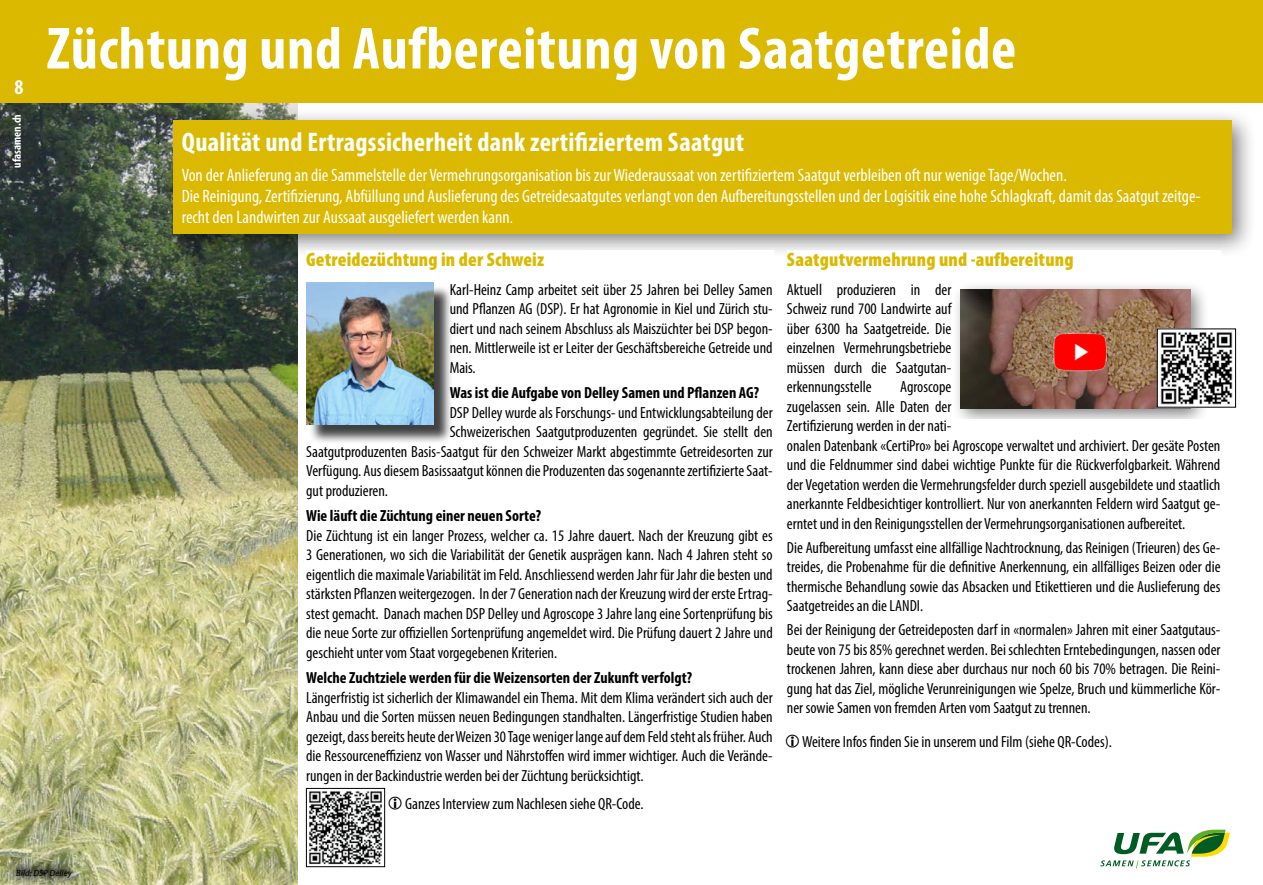
<style>
.page{position:relative;width:1263px;height:885px;background:#fff}
.page>*{position:absolute;margin:0;border:0;box-sizing:border-box;transform-origin:0 0}
.t1{font:700 condensed 60px "Myriad Pro";letter-spacing:.01em;color:#fff}
.t2{font:700 condensed 27px "Myriad Pro";letter-spacing:.01em;color:#fff}
.t3{font:700 condensed 21px "Myriad Pro";color:#fff}
.t4{font:900 condensed 19.5px "Myriad Pro";letter-spacing:.01em;color:#dbb900}
.t5{font:condensed 18px/21px "Myriad Pro";color:#fff}
.t6{font:condensed 16.2px/19.5px "Myriad Pro";color:#000;text-align:justify}
.t7{font:700 condensed 16.2px "Myriad Pro";color:#000}
.t8{font:700 condensed 12px "Myriad Pro";color:#fff}
.t9{font:italic 9px "Myriad Pro";color:#000}
.s1{font-size:16.2px}
</style>
<div class="page">
<img style="left:0;top:102px;width:298px;height:782px">
<div style="left:0;top:0;width:1263px;height:102px;background:#dbb900"></div>
<div style="left:160px;top:107px;width:1097px;height:152px;background:#000;opacity:.5"></div>
<div style="left:173px;top:120px;width:1059px;height:114px;background:#dbb900"></div>
<div style="left:787px;top:250px;width:434px;height:486px;background:#fff"></div>
<svg style="left:1100px;top:829px;width:130px;height:39px"></svg>
<svg style="left:8px;top:859px;width:73px;height:25px"></svg>
<div style="left:951px;top:283px;width:259px;height:135px;background:#000;opacity:.5"></div>
<img style="left:961px;top:290px;width:229px;height:119px">
<img style="left:1052px;top:332px;width:56px;height:39px">
<div style="left:306px;top:250px;width:468px;height:571px;background:#fff"></div>
<img style="left:309px;top:791px;width:73px;height:73px">
<div style="left:306px;top:788px;width:79px;height:78px;border:1px solid #000"></div>
<div style="left:308px;top:284px;width:145px;height:160px;background:#000;opacity:.75"></div>
<img style="left:307px;top:282px;width:127px;height:143px">
<img style="left:1159px;top:330px;width:74px;height:75px">
<div style="left:1157px;top:328px;width:79px;height:79px;border:1px solid #000"></div>
<p class="t3" style="left:15px;top:74px;width:10px">8</p>
<p class="t8" style="left:9px;top:168px;width:55px;rotate:-90deg">ufasamen.ch</p>
<h1 class="t1" style="left:47px;top:11px;width:971px">Züchtung und Aufbereitung von Saatgetreide</h1>
<h2 class="t2" style="left:182px;top:125px;width:564px">Qualität und Ertragssicherheit dank zertifiziertem Saatgut</h2>
<p class="t5" style="left:182px;top:164px;width:1020px">Von der Anlieferung an die Sammelstelle der Vermehrungsorganisation bis zur Wiederaussaat von zertifiziertem Saatgut verbleiben oft nur wenige Tage/Wochen.<br>Die Reinigung, Zertifizierung, Abfüllung und Auslieferung des Getreidesaatgutes verlangt von den Aufbereitungsstellen und der Logisitik eine hohe Schlagkraft, damit das Saatgut zeitge&shy;recht den Landwirten zur Aussaat ausgeliefert werden kann<span class="s1">.</span></p>
<p class="t4" style="left:787px;top:247px;width:288px">Saatgutvermehrung und -aufbereitung</p>
<p class="t6" style="left:787px;top:279px;width:166px">Aktuell produzieren in der Schweiz rund 700 Landwirte auf über 6300 ha Saatgetreide. Die einzelnen Vermehrungsbetriebe müssen durch die Saatgutan&shy;erkennungsstelle</p>
<p class="t4" style="left:306px;top:247px;width:240px">Getreidezüchtung in der Schweiz</p>
<p class="t6" style="left:450px;top:279px;width:325px">Karl-Heinz Camp arbeitet seit über 25 Jahren bei Delley Samen und Pflanzen AG (DSP). Er hat Agronomie in Kiel und Zürich stu&shy;diert und nach seinem Abschluss als Maiszüchter bei DSP begon&shy;nen. Mittlerweile ist er Leiter der Geschäftsbereiche Getreide und Mais.</p>
<p class="t7" style="left:450px;top:382px;width:311px">Was ist die Aufgabe von Delley Samen und Pflanzen AG?</p>
<p class="t6" style="left:450px;top:402px;width:324px">DSP Delley wurde als Forschungs- und Entwicklungsabteilung der</p>
<p class="t6" style="left:450px;top:422px;width:324px">Schweizerischen Saatgutproduzenten gegründet. Sie stellt den</p>
<p class="t6" style="left:306px;top:441px;width:468px">Saatgutproduzenten Basis-Saatgut für den Schweizer Markt abgestimmte Getreidesorten zur</p>
<p class="t6" style="left:306px;top:461px;width:468px">Verfügung. Aus diesem Basissaatgut können die Produzenten das sogenannte zertifizierte Saat-</p>
<p class="t6" style="left:306px;top:480px;width:83px">gut produzieren.</p>
<p class="t7" style="left:306px;top:505px;width:236px">Wie läuft die Züchtung einer neuen Sorte?</p>
<p class="t6" style="left:306px;top:525px;width:468px">Die Züchtung ist ein langer Prozess, welcher ca. 15 Jahre dauert. Nach der Kreuzung gibt es 3 Generationen, wo sich die Variabilität der Genetik ausprägen kann. Nach 4 Jahren steht so eigentlich die maximale Variabilität im Feld. Anschliessend werden Jahr für Jahr die besten und stärksten Pflanzen weitergezogen. In der 7 Generation nach der Kreuzung wird der erste Ertrag&shy;stest gemacht. Danach machen DSP Delley und Agroscope 3 Jahre lang eine Sortenprüfung bis die neue Sorte zur offiziellen Sortenprüfung angemeldet wird. Die Prüfung dauert 2 Jahre und geschieht unter vom Staat vorgegebenen Kriterien.</p>
<p class="t7" style="left:306px;top:667px;width:387px">Welche Zuchtziele werden für die Weizensorten der Zukunft verfolgt?</p>
<p class="t6" style="left:306px;top:687px;width:468px">Längerfristig ist sicherlich der Klimawandel ein Thema. Mit dem Klima verändert sich auch der Anbau und die Sorten müssen neuen Bedingungen standhalten. Längerfristige Studien haben gezeigt, dass bereits heute der Weizen 30 Tage weniger lange auf dem Feld steht als früher. Auch die Ressourceneffizienz von Wasser und Nährstoffen wird immer wichtiger. Auch die Verände&shy;rungen in der Backindustrie werden bei der Züchtung berücksichtigt.</p>
<p class="t6" style="left:405px;top:794px;width:240px">Ganzes Interview zum Nachlesen siehe QR-Code.</p>
<p class="t6" style="left:787px;top:377px;width:435px;text-align:left;text-indent:113px">Agroscope<br>zugelassen sein. Alle Daten der<br>Zertifizierung werden in der nati-<br>onalen Datenbank «CertiPro» bei Agroscope verwaltet und archiviert. Der gesäte Posten und die Feldnummer sind dabei wichtige Punkte für die Rückverfolgbarkeit. Während der Vegetation werden die Vermehrungsfelder durch speziell ausgebildete und staatlich anerkannte Feldbesichtiger kontrolliert. Nur von anerkannten Feldern wird Saatgut ge&shy;erntet und in den Reinigungsstellen der Vermehrungsorganisationen aufbereitet.</p>
<p class="t6" style="left:787px;top:537px;width:435px">Die Aufbereitung umfasst eine allfällige Nachtrocknung, das Reinigen (Trieuren) des Ge&shy;treides, die Probenahme für die definitive Anerkennung, ein allfälliges Beizen oder die thermische Behandlung sowie das Absacken und Etikettieren und die Auslieferung des Saatgetreides an die LANDI.</p>
<p class="t6" style="left:787px;top:620px;width:435px">Bei der Reinigung der Getreideposten darf in «normalen» Jahren mit einer Saatgutaus&shy;beute von 75 bis 85% gerechnet werden. Bei schlechten Erntebedingungen, nassen oder trockenen Jahren, kann diese aber durchaus nur noch 60 bis 70% betragen. Die Reini&shy;gung hat das Ziel, mögliche Verunreinigungen wie Spelze, Bruch und kümmerliche Kör&shy;ner sowie Samen von fremden Arten vom Saatgut zu trennen.</p>
<p class="t6" style="left:802px;top:731px;width:311px">Weitere Infos finden Sie in unserem und Film (siehe QR-Codes).</p>
<p class="t9" style="left:16px;top:867px;width:57px">Bild: DSP Delley</p>
</div>
